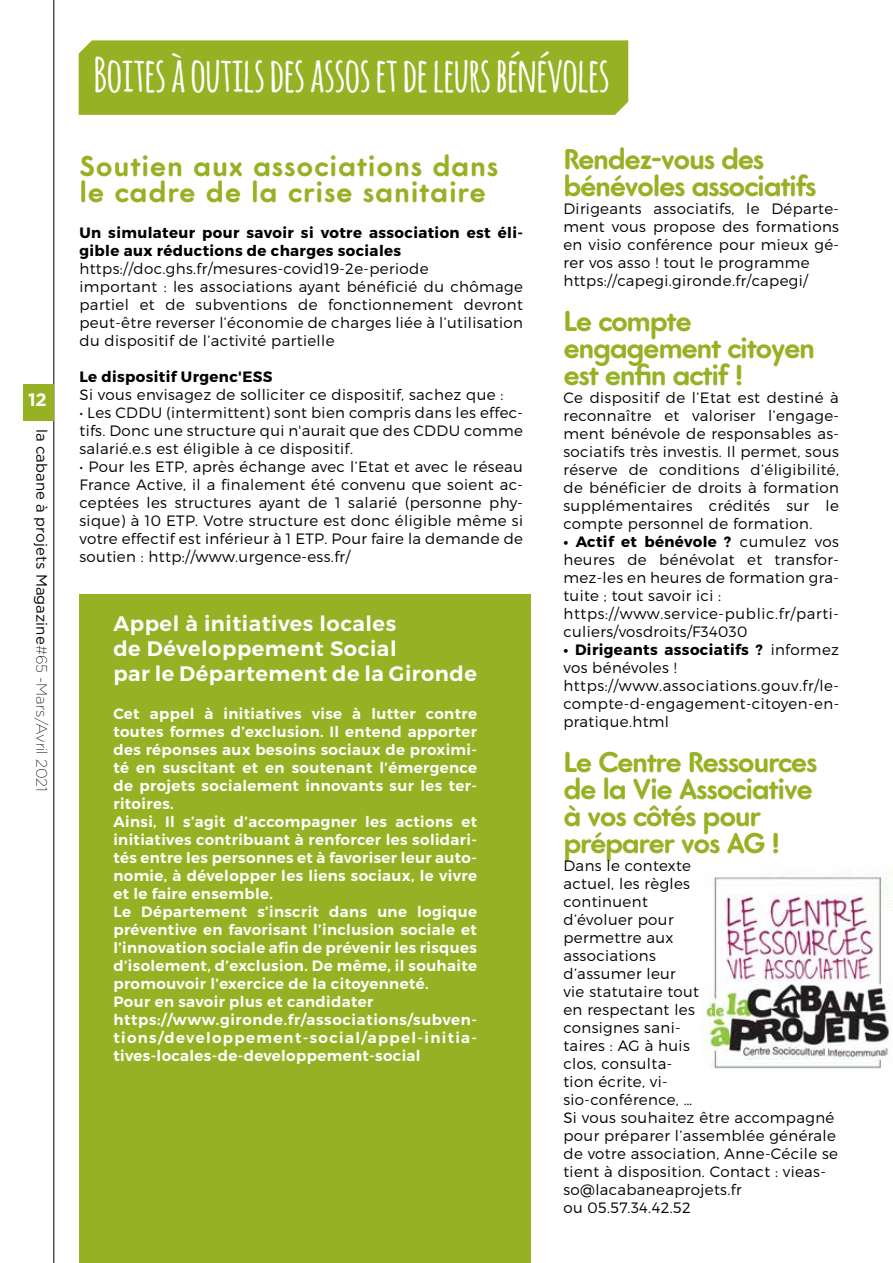
<style>
.page{position:relative;width:893px;height:1263px;background:#fff}
.page>*{position:absolute;margin:0;border:0;box-sizing:border-box;transform-origin:0 0}
.t1{font:700 47.25px "Amatic";color:#fff}
.t2{font:700 28.5px/27px "Core Sans GS65";letter-spacing:-.05em;color:#97b124}
.t3{font:700 28.5px/25.5px "Core Sans GS65";letter-spacing:.025em;color:#97b124}
.t4{font:600 21px/25.2px "Montserrat";letter-spacing:.025em;color:#fff}
.t5{font:700 18px "Gotham";color:#fff}
.t6{font:300 15px/18px "Montserrat";letter-spacing:.025em;color:#000}
.t7{font:600 15px/18px "Montserrat";letter-spacing:.025em;color:#fff}
.t8{font:700 15px/18px "Montserrat";letter-spacing:.025em;color:#000}
.t9{font:15px "Gotham";color:#000}
.s1{font-weight:200}
.s2{font-weight:700}
</style>
<div class="page">
<hr style="left:54px;top:0;width:1px;height:1263px;background:#000">
<div style="left:23px;top:385px;width:31px;height:36px;background:#97b124"></div>
<div style="left:79px;top:594px;width:451px;height:669px;background:#97b124"></div>
<div style="left:79px;top:40px;width:549px;height:75px;background:#97b124"></div>
<img style="left:701px;top:871px;width:192px;height:198px">
<p class="t5" style="left:28px;top:387px;width:20px">12</p>
<p class="t9" style="left:52px;top:429px;width:365px;rotate:90deg">la cabane à projets Magazine<span class="s1">#65 -Mars/Avril 2021</span></p>
<h1 class="t1" style="left:94px;top:41px;width:517px">Boites à outils des assos et de leurs bénévoles</h1>
<h2 class="t3" style="left:79px;top:154px;width:420px">Soutien aux associations dans le cadre de la crise sanitaire</h2>
<p class="t8" style="left:79px;top:224px;width:445px">Un simulateur pour savoir si votre association est éli&shy;gible aux réductions de charges sociales</p>
<p class="t6" style="left:79px;top:259px;width:445px">https://doc.ghs.fr/mesures-covid19-2e-periode<br>important : les associations ayant bénéficié du chômage partiel et de subventions de fonctionnement devront peut-être reverser l’économie de charges liée à l’utilisation du dispositif de l’activité partielle</p>
<p class="t8" style="left:79px;top:368px;width:195px">Le dispositif Urgenc'ESS</p>
<p class="t6" style="left:79px;top:385px;width:426px">Si vous envisagez de solliciter ce dispositif, sachez que :</p>
<p class="t6" style="left:79px;top:403px;width:445px;text-align:justify">• Les CDDU (intermittent) sont bien compris dans les effec&shy;tifs. Donc une structure qui n'aurait que des CDDU comme salarié.e.s est éligible à ce dispositif.</p>
<p class="t6" style="left:79px;top:457px;width:445px;text-align:justify">• Pour les ETP, après échange avec l’Etat et avec le réseau France Active, il a finalement été convenu que soient ac&shy;ceptées les structures ayant de 1 salarié (personne phy&shy;sique) à 10 ETP. Votre structure est donc éligible même si votre effectif est inférieur à 1 ETP. Pour faire la demande de soutien : http://www.urgence-ess.fr/</p>
<h3 class="t4" style="left:113px;top:611px;width:365px">Appel à initiatives locales<br>de Développement Social<br>par le Département de la Gironde</h3>
<p class="t7" style="left:113px;top:705px;width:365px">Cet appel à initiatives vise à lutter contre toutes formes d’exclusion. Il entend apporter des réponses aux besoins sociaux de proximi&shy;té en suscitant et en soutenant l’émergence de projets socialement innovants sur les ter&shy;ritoires.<br>Ainsi, Il s’agit d’accompagner les actions et initiatives contribuant à renforcer les solidari&shy;tés entre les personnes et à favoriser leur auto&shy;nomie, à développer les liens sociaux, le vivre et le faire ensemble.<br>Le Département s’inscrit dans une logique préventive en favorisant l’inclusion sociale et l’innovation sociale afin de prévenir les risques d’isolement, d’exclusion. De même, il souhaite promouvoir l’exercice de la citoyenneté.<br>Pour en savoir plus et candidater https://www.gironde.fr/associations/subven&shy;tions/developpement-social/appel-initia&shy;tives-locales-de-developpement-social</p>
<h2 class="t2" style="left:563px;top:146px;width:255px">Rendez-vous des bénévoles associatifs</h2>
<p class="t6" style="left:563px;top:199px;width:277px">Dirigeants associatifs, le Départe&shy;ment vous propose des formations en visio conférence pour mieux gé&shy;rer vos asso ! tout le programme https://capegi.gironde.fr/capegi/</p>
<h2 class="t2" style="left:563px;top:308px;width:253px">Le compte engagement citoyen est enfin actif !</h2>
<p class="t6" style="left:563px;top:388px;width:277px;text-align:justify">Ce dispositif de l’Etat est destiné à reconnaître et valoriser l’engage&shy;ment bénévole de responsables as&shy;sociatifs très investis. Il permet, sous réserve de conditions d’éligibilité, de bénéficier de droits à formation supplémentaires crédités sur le compte personnel de formation.</p>
<p class="t6" style="left:563px;top:532px;width:277px"><span class="s2">• Actif et bénévole ?</span> cumulez vos heures de bénévolat et transfor&shy;mez-les en heures de formation gra&shy;tuite ; tout savoir ici : https://www.service-public.fr/parti&shy;culiers/vosdroits/F34030</p>
<p class="t6" style="left:563px;top:640px;width:277px"><span class="s2">• Dirigeants associatifs ?</span> informez vos bénévoles ! https://www.associations.gouv.fr/le&shy;compte-d-engagement-citoyen-en&shy;pratique.html</p>
<h2 class="t2" style="left:563px;top:749px;width:256px">Le Centre Ressources de la Vie Associative à vos côtés pour préparer vos AG !</h2>
<p class="t6" style="left:563px;top:856px;width:276px">Dans le contexte<br>actuel, les règles<br>continuent<br>d’évoluer pour<br>permettre aux<br>associations<br>d’assumer leur<br>vie statutaire tout<br>en respectant les<br>consignes sani-<br>taires : AG à huis<br>clos, consulta-<br>tion écrite, vi-<br>sio-conférence, …<br>Si vous souhaitez être accompagné pour préparer l’assemblée générale de votre association, Anne-Cécile se tient à disposition. Contact : vieas&shy;so@lacabaneaprojets.fr<br>ou 05.57.34.42.52</p>
</div>
